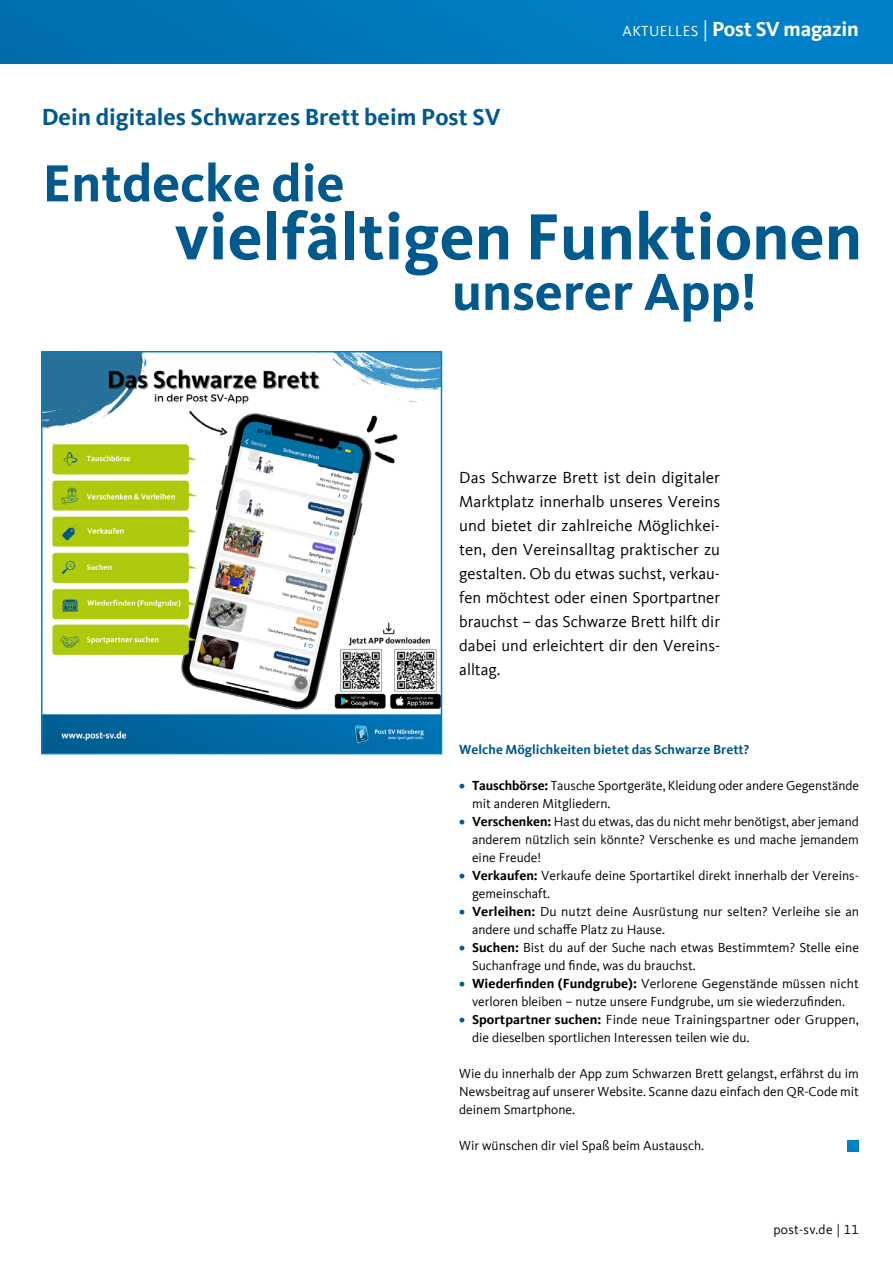
<style>
.page{position:relative;width:893px;height:1263px;background:#fff}
.page>*{position:absolute;margin:0;border:0;box-sizing:border-box;transform-origin:0 0}
.t1{font:700 67.5px "Kievit Offc";color:#005a8d}
.t2{font:700 54px "Kievit Offc";color:#005a8d}
.t3{font:700 24px "Kievit Offc";color:#005a8d}
.t4{font:700 21px "Kievit Offc";letter-spacing:-.01em;color:#fff}
.t5{font:16.5px/24px "Kievit Offc";color:#000;text-align:justify}
.t6{font:13.5px/18px "Kievit Offc";color:#000}
.t7{font:700 13.5px "Kievit Offc";color:#005a8d}
.t8{font:13.5px "Kievit Offc";letter-spacing:.025em;color:#000}
.s1{font-weight:400;font-size:15px}
.s2{font-weight:400}
.s3{font-weight:700;color:#005a8d}
.s4{font-weight:700}
</style>
<div class="page">
<div style="left:0;top:0;width:893px;height:64px;background:linear-gradient(to right,#006eac,#0083cd)"></div>
<img style="left:44px;top:354px;width:395px;height:397px">
<div style="left:41px;top:351px;width:401px;height:403px;border:2px solid #0081c9"></div>
<div style="left:848px;top:1140px;width:11px;height:11px;background:#0081c9"></div>
<h3 class="t3" style="left:42px;top:103px;width:461px">Dein digitales Schwarzes Brett beim Post SV</h3>
<h3 class="t4" style="left:623px;top:17px;width:238px"><span class="s1">AKTUELLES</span> <span class="s2">|</span> Post SV magazin</h3>
<h2 class="t2" style="left:43px;top:152px;width:304px">Entdecke die</h2>
<h1 class="t1" style="left:175px;top:197px;width:689px">vielfältigen Funktionen</h1>
<h2 class="t2" style="left:452px;top:260px;width:306px">unserer App!</h2>
<p class="t5" style="left:459px;top:466px;width:262px">Das Schwarze Brett ist dein digitaler Marktplatz innerhalb unseres Vereins und bietet dir zahlreiche Möglichkei&shy;ten, den Vereinsalltag praktischer zu gestalten. Ob du etwas suchst, verkau&shy;fen möchtest oder einen Sportpartner brauchst – das Schwarze Brett hilft dir dabei und erleichtert dir den Vereins&shy;alltag.</p>
<p class="t7" style="left:459px;top:742px;width:292px">Welche Möglichkeiten bietet das Schwarze Brett?</p>
<p class="t6" style="left:472px;top:777px;width:388px;text-indent:-13px"><span class="s3">•</span> <span class="s4">Tauschbörse:</span> Tausche Sportgeräte, Kleidung oder andere Gegenstände mit anderen Mitgliedern.</p>
<p class="t6" style="left:472px;top:813px;width:388px;text-align:justify;text-indent:-13px"><span class="s3">•</span> <span class="s4">Verschenken:</span> Hast du etwas, das du nicht mehr benötigst, aber jemand anderem nützlich sein könnte? Verschenke es und mache jemandem eine Freude!</p>
<p class="t6" style="left:472px;top:867px;width:388px;text-indent:-13px"><span class="s3">•</span> <span class="s4">Verkaufen:</span> Verkaufe deine Sportartikel direkt innerhalb der Vereins&shy;gemeinschaft.</p>
<p class="t6" style="left:472px;top:903px;width:389px;text-indent:-13px"><span class="s3">•</span> <span class="s4">Verleihen:</span> Du nutzt deine Ausrüstung nur selten? Verleihe sie an andere und schaffe Platz zu Hause.</p>
<p class="t6" style="left:472px;top:939px;width:388px;text-indent:-13px"><span class="s3">•</span> <span class="s4">Suchen:</span> Bist du auf der Suche nach etwas Bestimmtem? Stelle eine<br>Suchanfrage und finde, was du brauchst.</p>
<p class="t6" style="left:459px;top:975px;width:401px;text-align:center"><span class="s3">•</span> <span class="s4">Wiederfinden (Fundgrube):</span> Verlorene Gegenstände müssen nicht verloren bleiben – nutze unsere Fundgrube, um sie wiederzufinden.</p>
<p class="t6" style="left:472px;top:1011px;width:388px;text-indent:-13px"><span class="s3">•</span> <span class="s4">Sportpartner suchen:</span> Finde neue Trainingspartner oder Gruppen, die dieselben sportlichen Interessen teilen wie du.</p>
<p class="t6" style="left:459px;top:1065px;width:401px;text-align:justify">Wie du innerhalb der App zum Schwarzen Brett gelangst, erfährst du im Newsbeitrag auf unserer Website. Scanne dazu einfach den QR-Code mit deinem Smartphone.</p>
<p class="t6" style="left:459px;top:1137px;width:246px">Wir wünschen dir viel Spaß beim Austausch.</p>
<p class="t8" style="left:773px;top:1222px;width:87px">post-sv.de | 11</p>
</div>
